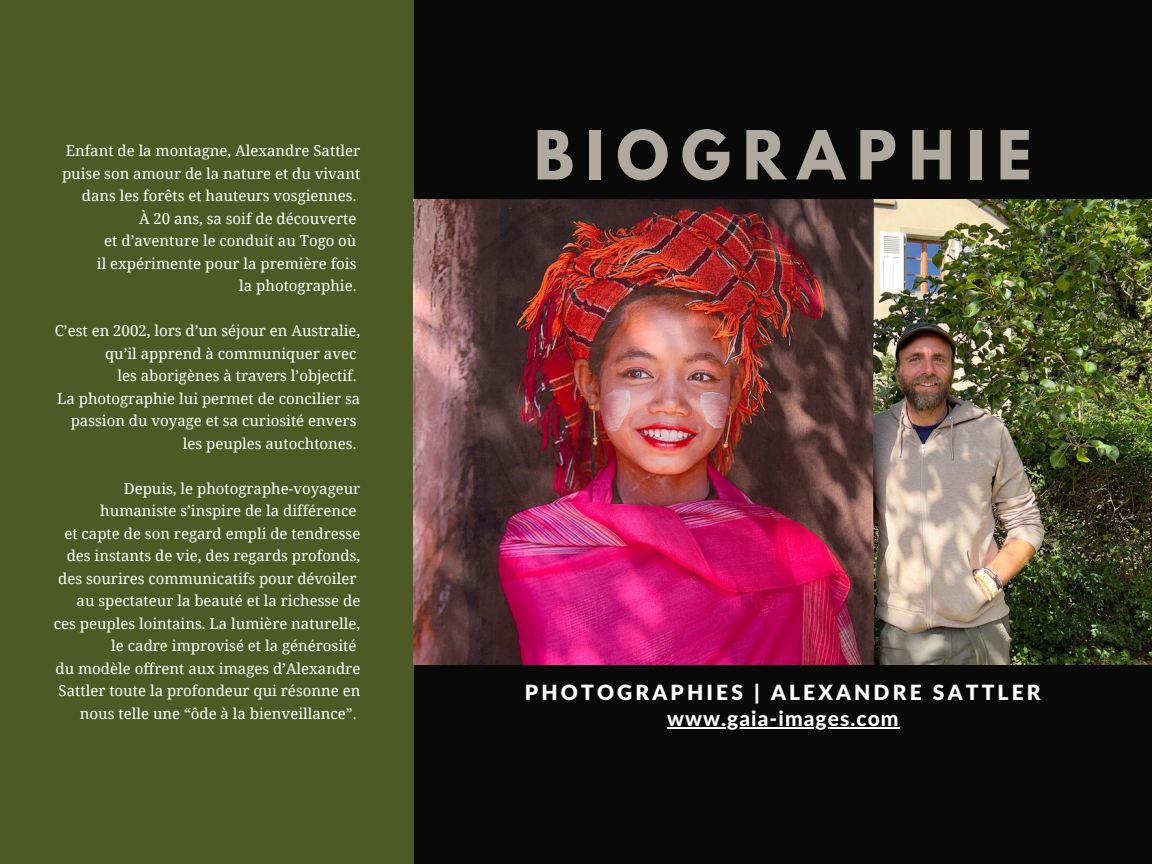
<style>
.page{position:relative;width:1152px;height:864px;background:#090909}
.page>*{position:absolute;margin:0;border:0;box-sizing:border-box;transform-origin:0 0}
.t1{font:700 60px "League Spartan";letter-spacing:.2em;color:#afa99f}
.t2{font:900 21px "Lato Latin";letter-spacing:.15em;color:#fff}
.t3{font:800 21px "Lato Latin";letter-spacing:.05em;color:#fff}
.t4{font:15px/22.5px "Noto Serif";color:#fff;text-align:right}
</style>
<div class="page">
<div style="left:0;top:0;width:414px;height:864px;background:#4e5a25"></div>
<img style="left:414px;top:200px;width:738px;height:464px">
<hr style="left:667px;top:727px;width:233px;height:2px;background:#fff">
<p class="t4" style="left:62px;top:139px;width:300px">Enfant de la montagne, Alexandre Sattler puise son amour de la nature et du vivant dans les forêts et hauteurs vosgiennes.</p>
<p class="t4" style="left:139px;top:207px;width:219px">À 20 ans, sa soif de découverte</p>
<p class="t4" style="left:104px;top:229px;width:254px">et d’aventure le conduit au Togo où</p>
<p class="t4" style="left:97px;top:252px;width:261px">il expérimente pour la première fois</p>
<p class="t4" style="left:239px;top:274px;width:119px">la photographie.</p>
<p class="t4" style="left:55px;top:319px;width:307px">C’est en 2002, lors d’un séjour en Australie, qu’il apprend à communiquer avec</p>
<p class="t4" style="left:117px;top:364px;width:241px">les aborigènes à travers l’objectif.</p>
<p class="t4" style="left:57px;top:387px;width:305px">La photographie lui permet de concilier sa passion du voyage et sa curiosité envers</p>
<p class="t4" style="left:183px;top:432px;width:175px">les peuples autochtones.</p>
<p class="t4" style="left:100px;top:477px;width:262px">Depuis, le photographe-voyageur humaniste s’inspire de la différence</p>
<p class="t4" style="left:58px;top:522px;width:304px;text-align:center">et capte de son regard empli de tendresse des instants de vie, des regards profonds, des sourires communicatifs pour dévoiler</p>
<p class="t4" style="left:54px;top:589px;width:308px">au spectateur la beauté et la richesse de ces peuples lointains. La lumière naturelle, le cadre improvisé et la générosité</p>
<p class="t4" style="left:56px;top:657px;width:306px">du modèle offrent aux images d’Alexandre<br>Sattler toute la profondeur qui résonne en nous telle une “ôde à la bienveillance”.</p>
<p class="t1" style="left:534px;top:126px;width:499px">BIOGRAPHIE</p>
<p class="t2" style="left:525px;top:684px;width:517px">PHOTOGRAPHIES | ALEXANDRE SATTLER</p>
<p class="t3" style="left:667px;top:709px;width:233px">www.gaia-images.com</p>
</div>
